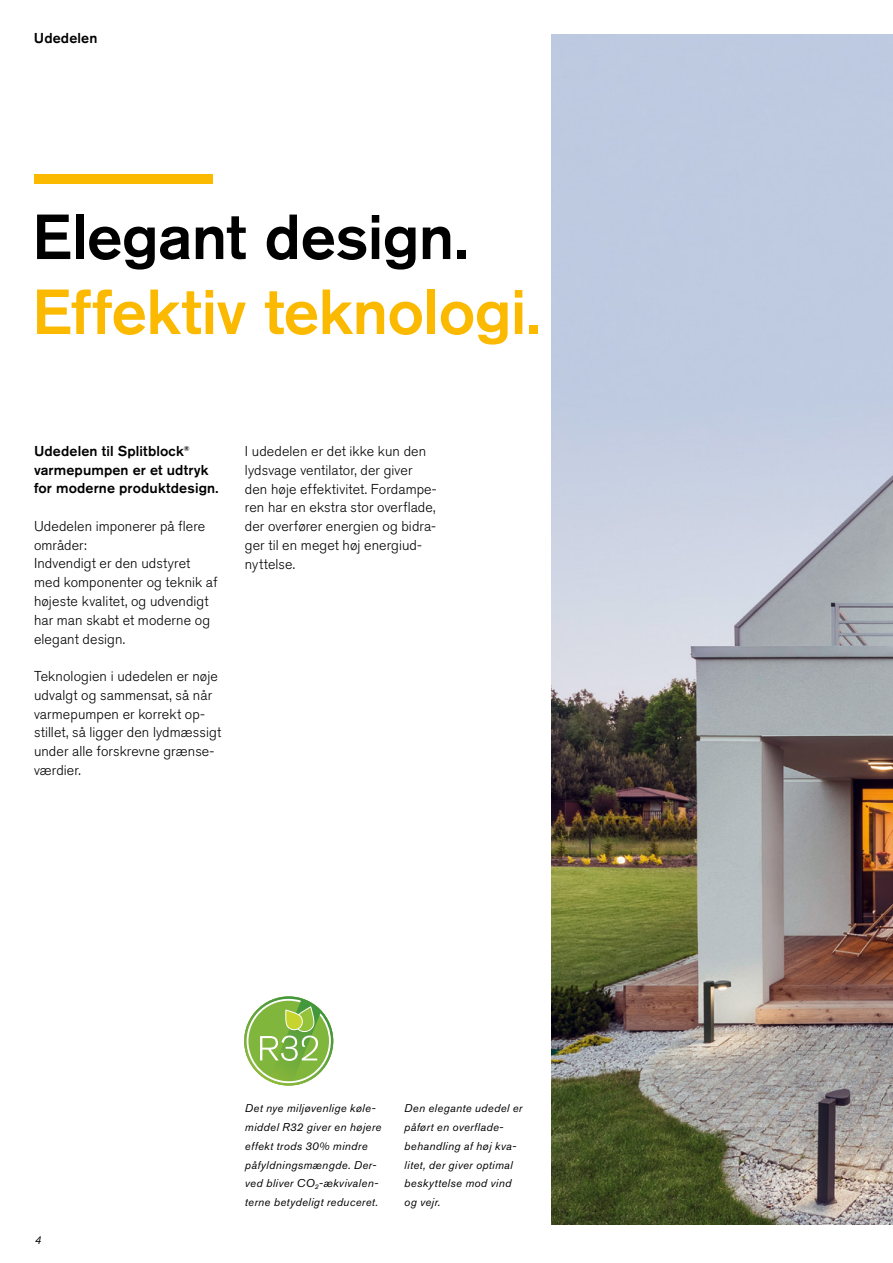
<style>
.page{position:relative;width:893px;height:1263px;background:#fff}
.page>*{position:absolute;margin:0;border:0;box-sizing:border-box;transform-origin:0 0}
.t1{font:500 63px "Akzidenz Grotesk Pro";letter-spacing:-.01em;color:#fbb900}
.t2{font:500 63px "Akzidenz Grotesk Pro";letter-spacing:-.01em;color:#000}
.t3{font:300 14.25px/18.8px "Akzidenz Grotesk Pro";letter-spacing:.005em;color:#000}
.t4{font:500 14.25px/18.8px "Akzidenz Grotesk Pro";letter-spacing:.01em;color:#000}
.t5{font:italic 11.25px/18.8px "Akzidenz Grotesk Pro";letter-spacing:.025em;color:#000}
</style>
<div class="page">
<img style="left:552px;top:34px;width:341px;height:1191px">
<svg style="left:244px;top:996px;width:89px;height:89px"></svg>
<div style="left:34px;top:175px;width:179px;height:9px;background:#fbb900"></div>
<p class="t4" style="left:34px;top:29px;width:65px">Udedelen</p>
<h1 class="t2" style="left:32px;top:196px;width:437px">Elegant design.</h1>
<h1 class="t1" style="left:32px;top:271px;width:509px">Effektiv teknologi.</h1>
<p class="t4" style="left:34px;top:441px;width:186px">Udedelen til Splitblock<sup>® </sup>varmepumpen er et udtryk for moderne produktdesign.</p>
<p class="t3" style="left:34px;top:517px;width:185px">Udedelen imponerer på flere områder:<br>Indvendigt er den udstyret med komponenter og teknik af højeste kvalitet, og udvendigt har man skabt et moderne og elegant design.</p>
<p class="t3" style="left:34px;top:667px;width:189px">Teknologien i udedelen er nøje udvalgt og sammensat, så når varmepumpen er korrekt op&shy;stillet, så ligger den lydmæssigt under alle forskrevne grænse&shy;værdier.</p>
<p class="t3" style="left:245px;top:442px;width:193px">I udedelen er det ikke kun den lydsvage ventilator, der giver den høje effektivitet. Fordampe&shy;ren har en ekstra stor overflade, der overfører energien og bidra&shy;ger til en meget høj energiud&shy;nyttelse.</p>
<p class="t5" style="left:35px;top:1230px;width:8px">4</p>
<p class="t5" style="left:245px;top:1099px;width:138px">Det nye miljøvenlige køle&shy;middel R32 giver en højere effekt trods 30% mindre påfyldningsmængde. Der&shy;ved bliver CO<sub>2</sub>-ækvivalen&shy;terne betydeligt reduceret.</p>
<p class="t5" style="left:404px;top:1099px;width:120px">Den elegante udedel er påført en overflade&shy;behandling af høj kva&shy;litet, der giver optimal beskyttelse mod vind og vejr.</p>
</div>
